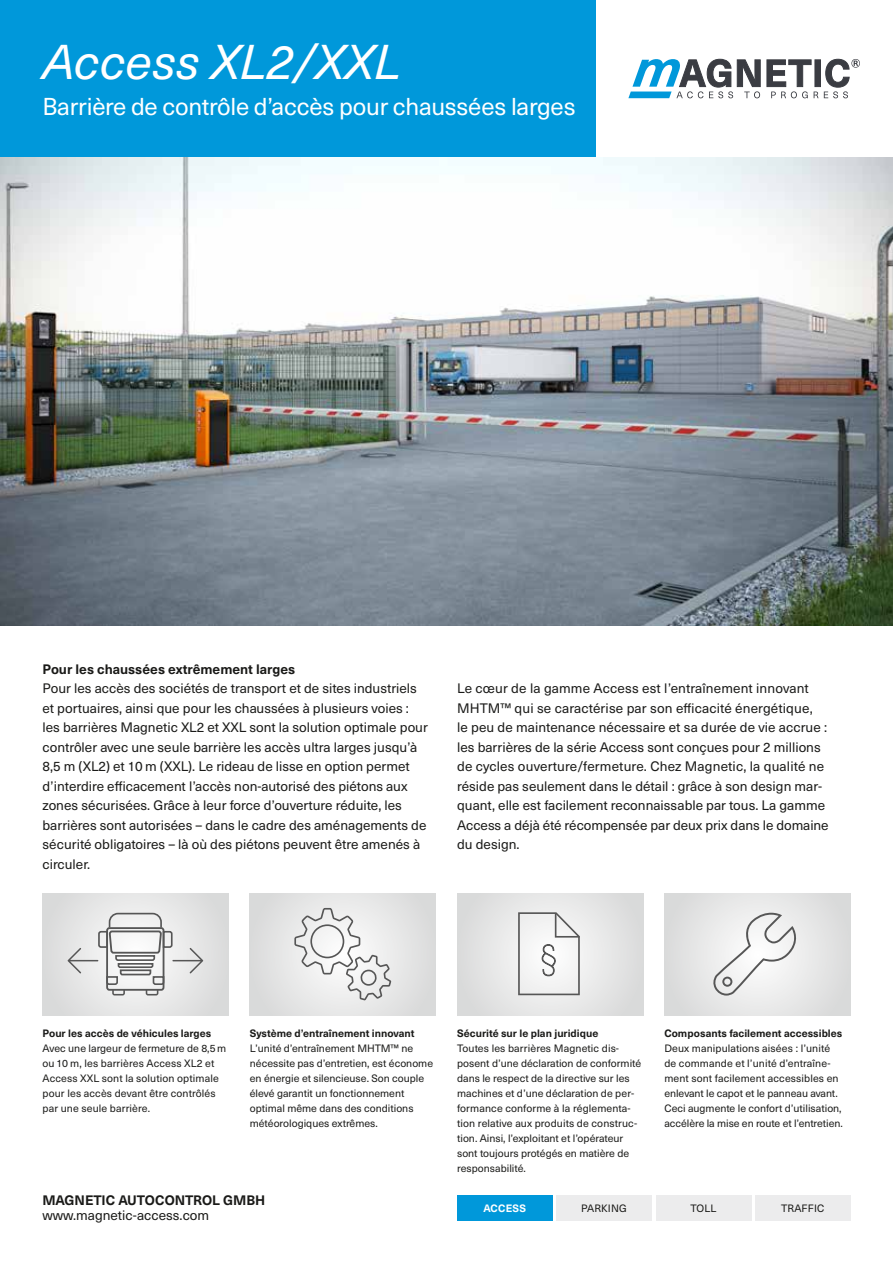
<style>
.page{position:relative;width:893px;height:1263px;background:#fff}
.page>*{position:absolute;margin:0;border:0;box-sizing:border-box;transform-origin:0 0}
.t1{font:italic 48px "Neue Haas Unica Pro";color:#fff}
.t2{font:24px "Neue Haas Unica Pro";letter-spacing:-.01em;color:#fff}
.t3{font:13.5px/19.5px "Neue Haas Unica Pro";color:#1a1a18}
.t4{font:700 13.5px "Neue Haas Unica Pro";color:#1a1a18}
.t5{font:10.5px/15px "Neue Haas Unica Pro";color:#1a1a18}
.t6{font:700 10.5px "Neue Haas Unica Pro";color:#1a1a18}
.t7{font:10.5px "Neue Haas Unica Pro";letter-spacing:.02em;color:#1a1a18}
.t8{font:700 10.5px "Neue Haas Unica Pro";letter-spacing:.02em;color:#fff}
</style>
<div class="page">
<div style="left:457px;top:1195px;width:95px;height:25px;background:#0098da"></div>
<div style="left:556px;top:1195px;width:96px;height:25px;background:#ececed"></div>
<div style="left:656px;top:1195px;width:95px;height:25px;background:#ececed"></div>
<div style="left:755px;top:1195px;width:95px;height:25px;background:#ececed"></div>
<div style="left:815px;top:60px;width:5px;height:27px;background:#3a3c42"></div>
<svg style="left:628px;top:59px;width:132px;height:39px"></svg>
<svg style="left:767px;top:60px;width:51px;height:38px"></svg>
<svg style="left:824px;top:59px;width:36px;height:39px"></svg>
<div style="left:0;top:0;width:595px;height:157px;background:#0098da"></div>
<div style="left:250px;top:893px;width:186px;height:122px;background:#e1e2e2"></div>
<svg style="left:294px;top:908px;width:97px;height:92px"></svg>
<img style="left:0;top:157px;width:893px;height:468px">
<div style="left:43px;top:893px;width:186px;height:122px;background:#e0e0e1"></div>
<svg style="left:68px;top:912px;width:135px;height:83px"></svg>
<div style="left:457px;top:893px;width:186px;height:122px;background:#e4e4e4"></div>
<svg style="left:518px;top:912px;width:63px;height:83px"></svg>
<div style="left:664px;top:893px;width:186px;height:122px;background:#e2e2e2"></div>
<svg style="left:709px;top:907px;width:96px;height:91px"></svg>
<h1 class="t1" style="left:43px;top:34px;width:360px">Access XL2/XXL</h1>
<h2 class="t2" style="left:43px;top:92px;width:535px">Barrière de contrôle d’accès pour chaussées larges</h2>
<p class="t4" style="left:43px;top:661px;width:254px">Pour les chaussées extrêmement larges</p>
<p class="t3" style="left:43px;top:679px;width:387px">Pour les accès des sociétés de transport et de sites industriels et portuaires, ainsi que pour les chaussées à plusieurs voies : les barrières Magnetic XL2 et XXL sont la solution optimale pour contrôler avec une seule barrière les accès ultra larges jusqu’à 8,5 m (XL2) et 10 m (XXL). Le rideau de lisse en option permet d’interdire efficacement l’accès non-autorisé des piétons aux zones sécurisées. Grâce à leur force d’ouverture réduite, les barrières sont autorisées – dans le cadre des aménagements de sécurité obligatoires – là où des piétons peuvent être amenés à circuler.</p>
<p class="t3" style="left:457px;top:679px;width:373px">Le cœur de la gamme Access est l’entraînement innovant MHTM™ qui se caractérise par son efficacité énergétique,<br>le peu de maintenance nécessaire et sa durée de vie accrue : les barrières de la série Access sont conçues pour 2 millions de cycles ouverture/fermeture. Chez Magnetic, la qualité ne réside pas seulement dans le détail : grâce à son design mar&shy;quant, elle est facilement reconnaissable par tous. La gamme Access a déjà été récompensée par deux prix dans le domaine du design.</p>
<p class="t6" style="left:43px;top:1027px;width:170px">Pour les accès de véhicules larges</p>
<p class="t5" style="left:43px;top:1041px;width:185px">Avec une largeur de fermeture de 8,5 m ou 10 m, les barrières Access XL2 et Access XXL sont la solution optimale pour les accès devant être contrôlés par une seule barrière.</p>
<p class="t6" style="left:250px;top:1027px;width:166px">Système d’entraînement innovant</p>
<p class="t5" style="left:250px;top:1041px;width:185px">L’unité d’entraînement MHTM™ ne nécessite pas d’entretien, est économe en énergie et silencieuse. Son couple élevé garantit un fonctionnement optimal même dans des conditions météorologiques extrêmes.</p>
<p class="t4" style="left:43px;top:1192px;width:224px">MAGNETIC AUTOCONTROL GMBH</p>
<p class="t3" style="left:43px;top:1206px;width:168px">www.magnetic-access.com</p>
<p class="t6" style="left:457px;top:1027px;width:143px">Sécurité sur le plan juridique</p>
<p class="t5" style="left:457px;top:1041px;width:186px">Toutes les barrières Magnetic dis&shy;posent d’une déclaration de conformité dans le respect de la directive sur les machines et d’une déclaration de per&shy;formance conforme à la réglementa&shy;tion relative aux produits de construc&shy;tion. Ainsi, l’exploitant et l’opérateur sont toujours protégés en matière de responsabilité.</p>
<p class="t6" style="left:664px;top:1027px;width:179px">Composants facilement accessibles</p>
<p class="t5" style="left:664px;top:1041px;width:180px">Deux manipulations aisées : l’unité de commande et l’unité d’entraîne&shy;ment sont facilement accessibles en enlevant le capot et le panneau avant.<br>Ceci augmente le confort d’utilisation, accélère la mise en route et l’entretien.</p>
<p class="t8" style="left:483px;top:1201px;width:44px">ACCESS</p>
<p class="t5" style="left:581px;top:1201px;width:47px">PARKING</p>
<p class="t5" style="left:690px;top:1201px;width:28px">TOLL</p>
<p class="t7" style="left:781px;top:1202px;width:45px">TRAFFIC</p>
</div>
